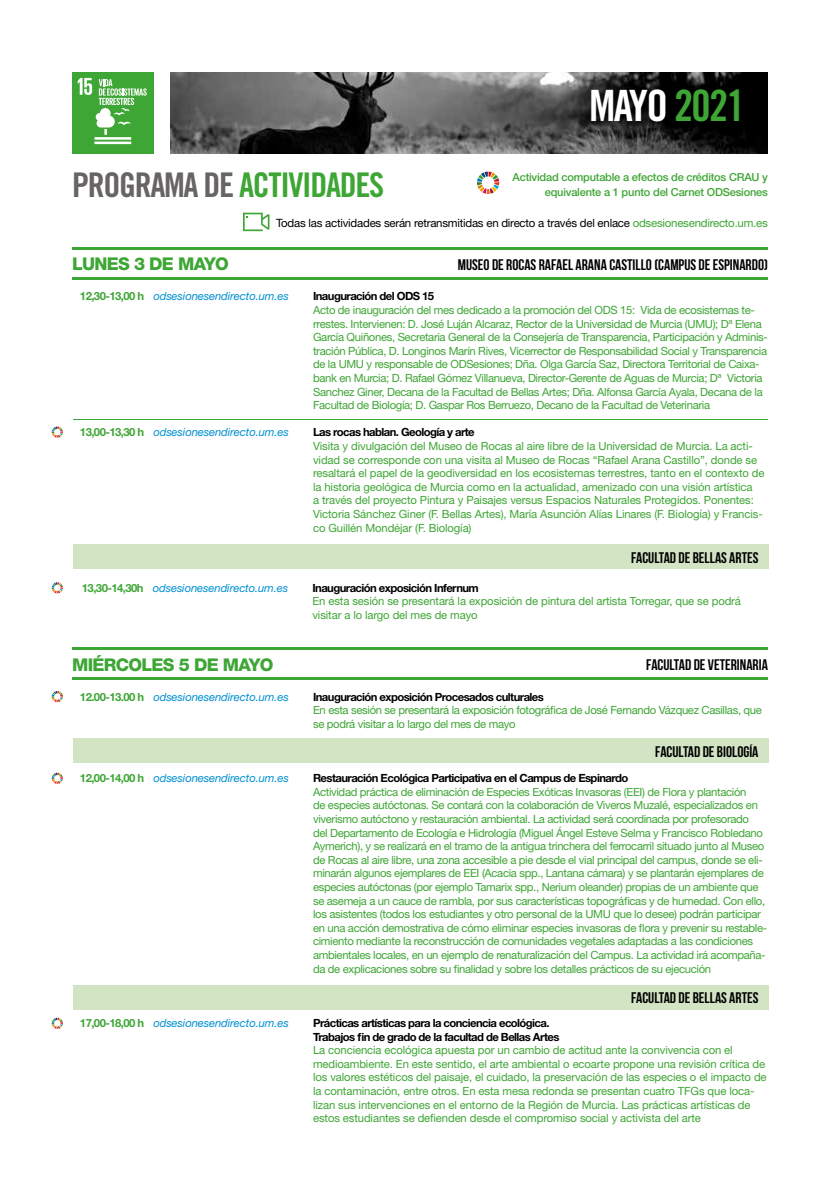
<style>
.page{position:relative;width:840px;height:1191px;background:#fff}
.page>*{position:absolute;margin:0;border:0;box-sizing:border-box;transform-origin:0 0}
.t1{font:43.2px "Trade Gothic LT Std Bd Cn 20";letter-spacing:-.04em;color:#fff}
.t2{font:34px "Trade Gothic LT Std Bd Cn 20";letter-spacing:-.04em;color:#3ea635}
.t3{font:800 17.6px "Helvetica Neue LT Std";letter-spacing:-.04em;color:#3ea635}
.t4{font:700 15.2px "Bebas Neue";color:#000}
.t5{font:11.4px "Helvetica Neue LT Std";letter-spacing:-.02em;color:#000}
.t6{font:11.2px/13.6px "Helvetica Neue LT Std";letter-spacing:-.03em;color:#3ea635}
.t7{font:11.2px/13.6px "Helvetica Neue LT Std";letter-spacing:-.01em;color:#3ea635}
.t8{font:700 11.2px/13.6px "Helvetica Neue LT Std";letter-spacing:-.05em;color:#000}
.t9{font:italic 11.2px "Helvetica Neue LT Std";letter-spacing:-.01em;color:#0091d3}
.t10{font:700 11.2px "Helvetica Neue LT Std";letter-spacing:-.05em;color:#3ea635}
.t11{font:500 11px/14.8px "Helvetica Neue LT Std";letter-spacing:-.02em;color:#3ea635;text-align:right}
.s1{color:#3ea635}
.s2{color:#676366}
.s3{font-weight:700;font-style:normal;color:#3ea635}
</style>
<div class="page">
<svg style="left:52px;top:426px;width:11px;height:12px"></svg>
<svg style="left:52px;top:582px;width:11px;height:11px"></svg>
<svg style="left:52px;top:691px;width:11px;height:11px"></svg>
<svg style="left:52px;top:772px;width:11px;height:12px"></svg>
<svg style="left:52px;top:1017px;width:11px;height:11px"></svg>
<svg style="left:477px;top:172px;width:22px;height:22px"></svg>
<div style="left:72px;top:72px;width:81px;height:81px;background:#3ea635"></div>
<hr style="left:94px;top:137px;width:37px;height:3px;background:#fff">
<hr style="left:94px;top:142px;width:37px;height:2px;background:#fff">
<svg style="left:78px;top:78px;width:69px;height:57px"></svg>
<img style="left:170px;top:72px;width:597px;height:81px">
<svg style="left:243px;top:213px;width:26px;height:18px"></svg>
<hr style="left:74px;top:419px;width:693px;height:1px;background:#3ea635">
<hr style="left:72px;top:247px;width:695px;height:2px;background:#3ea635">
<hr style="left:72px;top:647px;width:695px;height:2px;background:#3ea635">
<hr style="left:72px;top:277px;width:695px;height:2px;background:#3ea635">
<hr style="left:72px;top:677px;width:695px;height:2px;background:#3ea635">
<div style="left:73px;top:984px;width:695px;height:25px;background:#d2e4c4"></div>
<div style="left:73px;top:738px;width:695px;height:25px;background:#d2e4c4"></div>
<div style="left:73px;top:544px;width:695px;height:25px;background:#d2e4c4"></div>
<h1 class="t1" style="left:589px;top:79px;width:158px">MAYO <span class="s1">2021</span></h1>
<h2 class="t2" style="left:72px;top:164px;width:313px"><span class="s2">PROGRAMA DE</span> ACTIVIDADES</h2>
<p class="t11" style="left:512px;top:170px;width:256px">Actividad computable a efectos de créditos CRAU y equivalente a 1 punto del Carnet ODSesiones</p>
<p class="t5" style="left:276px;top:216px;width:493px">Todas las actividades serán retransmitidas en directo a través del enlace <span class="s1">odsesionesendirecto.um.es</span></p>
<h3 class="t3" style="left:72px;top:254px;width:158px">LUNES 3 DE MAYO</h3>
<h3 class="t4" style="left:457px;top:256px;width:311px">MUSEO DE ROCAS RAFAEL ARANA CASTILLO (CAMPUS DE ESPINARDO)</h3>
<p class="t10" style="left:80px;top:289px;width:66px">12,30-13,00 h</p>
<p class="t9" style="left:153px;top:290px;width:137px">odsesionesendirecto.um.es</p>
<p class="t10" style="left:80px;top:425px;width:66px">13,00-13,30 h</p>
<p class="t9" style="left:153px;top:426px;width:137px">odsesionesendirecto.um.es</p>
<p class="t8" style="left:313px;top:289px;width:122px">Inauguración del ODS 15</p>
<p class="t6" style="left:313px;top:303px;width:456px">Acto de inauguración del mes dedicado a la promoción del ODS 15: Vida de ecosistemas te&shy;rrestes. Intervienen: D. José Luján Alcaraz, Rector de la Universidad de Murcia (UMU); Dª Elena García Quiñones, Secretaria General de la Consejería de Transparencia, Participación y Adminis&shy;tración Pública, D. Longinos Marín Rives, Vicerrector de Responsabilidad Social y Transparencia de la UMU y responsable de ODSesiones; Dña. Olga García Saz, Directora Territorial de Caixa&shy;bank en Murcia; D. Rafael Gómez Villanueva, Director-Gerente de Aguas de Murcia; Dª Victoria Sanchez Giner, Decana de la Facultad de Bellas Artes; Dña. Alfonsa García Ayala, Decana de la Facultad de Biología; D. Gaspar Ros Berruezo, Decano de la Facultad de Veterinaria</p>
<p class="t8" style="left:313px;top:425px;width:163px">Las rocas hablan. Geología y arte</p>
<p class="t7" style="left:313px;top:439px;width:452px">Visita y divulgación del Museo de Rocas al aire libre de la Universidad de Murcia. La acti&shy;vidad se corresponde con una visita al Museo de Rocas “Rafael Arana Castillo”, donde se resaltará el papel de la geodiversidad en los ecosistemas terrestres, tanto en el contexto de la historia geológica de Murcia como en la actualidad, amenizado con una visión artística<br>a través del proyecto Pintura y Paisajes versus Espacios Naturales Protegidos. Ponentes:<br>Victoria Sánchez Giner (F. Bellas Artes), María Asunción Alías Linares (F. Biología) y Francis&shy;co Guillén Mondéjar (F. Biología)</p>
<h3 class="t4" style="left:630px;top:549px;width:129px">FACULTAD DE BELLAS ARTES</h3>
<p class="t9" style="left:82px;top:581px;width:208px"><span class="s3">13,30-14,30h</span> odsesionesendirecto.um.es</p>
<p class="t8" style="left:312px;top:581px;width:168px">Inauguración exposición Infernum</p>
<p class="t7" style="left:312px;top:594px;width:430px">En esta sesión se presentará la exposición de pintura del artista Torregar, que se podrá visitar a lo largo del mes de mayo</p>
<h3 class="t3" style="left:72px;top:654px;width:203px">MIÉRCOLES 5 DE MAYO</h3>
<h3 class="t4" style="left:646px;top:656px;width:123px">FACULTAD DE VETERINARIA</h3>
<p class="t10" style="left:80px;top:689px;width:66px">12.00-13.00 h</p>
<p class="t9" style="left:153px;top:690px;width:137px">odsesionesendirecto.um.es</p>
<p class="t8" style="left:313px;top:689px;width:232px">Inauguración exposición Procesados culturales</p>
<p class="t6" style="left:313px;top:703px;width:450px">En esta sesión se presentará la exposición fotográfica de José Fernando Vázquez Casillas, que se podrá visitar a lo largo del mes de mayo</p>
<h3 class="t4" style="left:655px;top:743px;width:105px">FACULTAD DE BIOLOGÍA</h3>
<p class="t10" style="left:80px;top:771px;width:66px">12,00-14,00 h</p>
<p class="t9" style="left:153px;top:771px;width:137px">odsesionesendirecto.um.es</p>
<p class="t8" style="left:313px;top:771px;width:316px">Restauración Ecológica Participativa en el Campus de Espinardo</p>
<p class="t6" style="left:313px;top:784px;width:455px">Actividad práctica de eliminación de Especies Exóticas Invasoras (EEI) de Flora y plantación<br>de especies autóctonas. Se contará con la colaboración de Viveros Muzalé, especializados en viverismo autóctono y restauración ambiental. La actividad será coordinada por profesorado<br>del Departamento de Ecología e Hidrología (Miguel Ángel Esteve Selma y Francisco Robledano Aymerich), y se realizará en el tramo de la antigua trinchera del ferrocarril situado junto al Museo de Rocas al aire libre, una zona accesible a pie desde el vial principal del campus, donde se eli&shy;minarán algunos ejemplares de EEI (Acacia spp., Lantana cámara) y se plantarán ejemplares de especies autóctonas (por ejemplo Tamarix spp., Nerium oleander) propias de un ambiente que se asemeja a un cauce de rambla, por sus características topográficas y de humedad. Con ello, los asistentes (todos los estudiantes y otro personal de la UMU que lo desee) podrán participar en una acción demostrativa de cómo eliminar especies invasoras de flora y prevenir su restable&shy;cimiento mediante la reconstrucción de comunidades vegetales adaptadas a las condiciones ambientales locales, en un ejemplo de renaturalización del Campus. La actividad irá acompaña&shy;da de explicaciones sobre su finalidad y sobre los detalles prácticos de su ejecución</p>
<h3 class="t4" style="left:630px;top:989px;width:129px">FACULTAD DE BELLAS ARTES</h3>
<p class="t10" style="left:80px;top:1016px;width:66px">17,00-18,00 h</p>
<p class="t9" style="left:153px;top:1016px;width:137px">odsesionesendirecto.um.es</p>
<p class="t8" style="left:313px;top:1016px;width:248px">Prácticas artísticas para la conciencia ecológica.<br>Trabajos fin de grado de la facultad de Bellas Artes</p>
<p class="t7" style="left:313px;top:1043px;width:455px">La conciencia ecológica apuesta por un cambio de actitud ante la convivencia con el medioambiente. En este sentido, el arte ambiental o ecoarte propone una revisión crítica de los valores estéticos del paisaje, el cuidado, la preservación de las especies o el impacto de la contaminación, entre otros. En esta mesa redonda se presentan cuatro TFGs que loca&shy;lizan sus intervenciones en el entorno de la Región de Murcia. Las prácticas artísticas de estos estudiantes se defienden desde el compromiso social y activista del arte</p>
</div>
